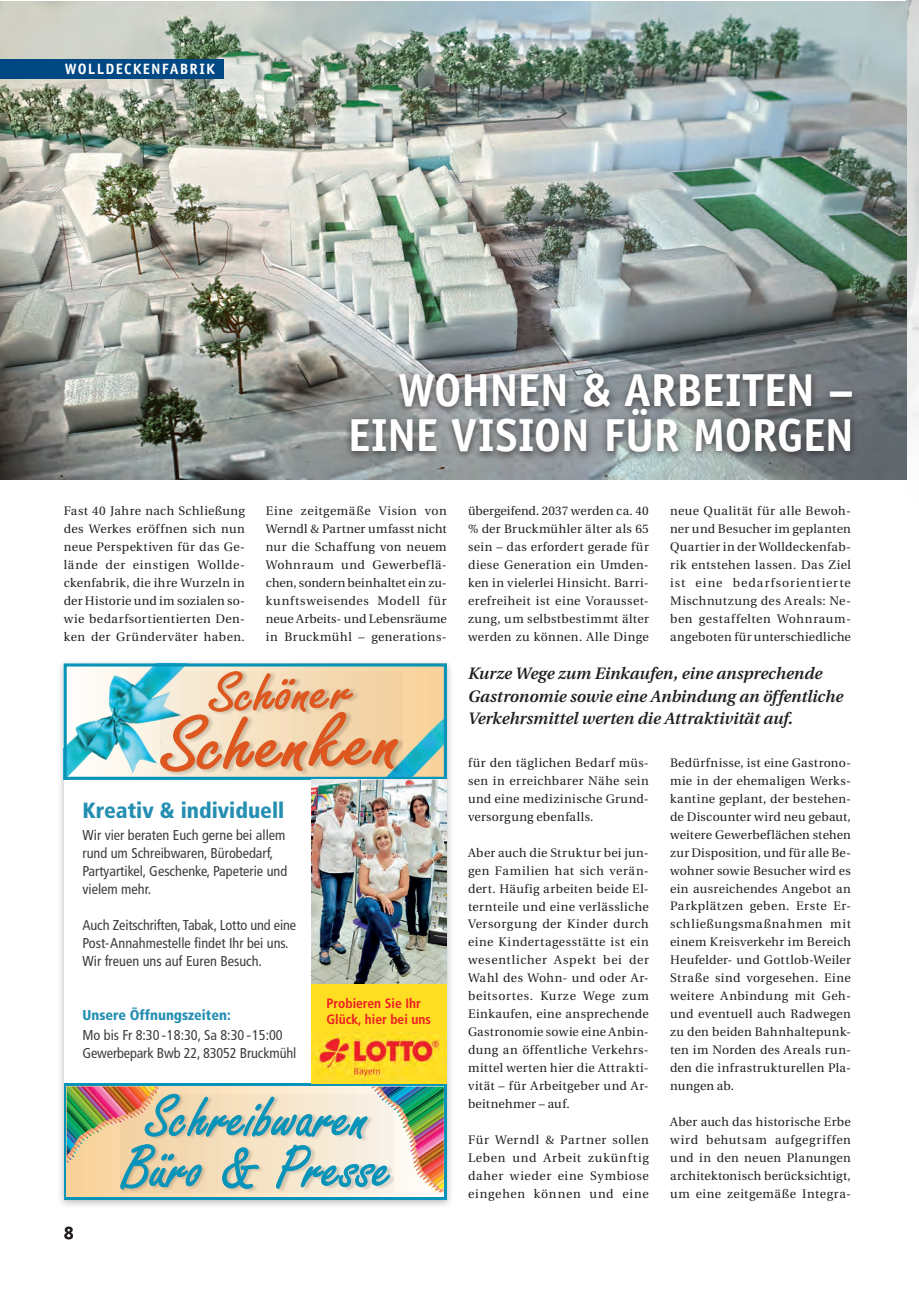
<style>
.page{position:relative;width:919px;height:1289px;background:#fff}
.page>*{position:absolute;margin:0;border:0;box-sizing:border-box;transform-origin:0 0}
.t1{font:700 46.35px/45px "Officina Sans";letter-spacing:-.01em;color:#fff;text-align:right}
.t2{font:900 condensed 22.05px "Frutiger";color:#258fb2}
.t3{font:700 18px "Officina Serif";color:#231f20}
.t4{font:italic 600 16.5px/22.5px "Utopia";color:#231f20}
.t5{font:700 15px "Officina Sans";letter-spacing:.08em;color:#fff}
.t6{font:condensed 14.25px/18px "Frutiger";color:#3e3e3f}
.t7{font:700 condensed 13.5px/16.2px "Frutiger";color:#ee1d23}
.t8{font:12.3px/18px "Utopia";letter-spacing:.03em;color:#231f20;text-align:justify}
.s1{font-weight:900;color:#258fb2}
.s2{font-stretch:normal}
</style>
<div class="page">
<img style="left:906px;top:0;width:12px;height:480px">
<img style="left:0;top:1px;width:906px;height:478px">
<div style="left:0;top:60px;width:223px;height:19px;background:#004984"></div>
<div style="left:57px;top:658px;width:396px;height:550px;background:#231f20;opacity:.3"></div>
<div style="left:64px;top:663px;width:382px;height:536px;background:#fff"></div>
<svg style="left:64px;top:663px;width:382px;height:116px;background:#c4c1aa"></svg>
<svg style="left:64px;top:1083px;width:382px;height:116px;background:#3ba3b2"></svg>
<img style="left:67px;top:1193px;width:377px;height:3px">
<img style="left:67px;top:1086px;width:377px;height:107px">
<img style="left:311px;top:779px;width:135px;height:205px">
<div style="left:311px;top:984px;width:135px;height:99px;background:#fd2"></div>
<img style="left:311px;top:1032px;width:135px;height:50px">
<div style="left:344px;top:369px;width:515px;height:92px;background:#231f20;opacity:.75"></div>
<p class="t5" style="left:65px;top:60px;width:152px">WOLLDECKENFABRIK</p>
<h1 class="t1" style="left:348px;top:367px;width:507px">WOHNEN &amp; ARBEITEN –<br>EINE VISION FÜR MORGEN</h1>
<p class="t8" style="left:64px;top:502px;width:182px">Fast 40 Jahre nach Schließung des Werkes eröffnen sich nun neue Perspektiven für das Ge&shy;lände der einstigen Wollde&shy;ckenfabrik, die ihre Wurzeln in der Historie und im sozialen so&shy;wie bedarfsortientierten Den&shy;ken der Gründerväter haben.</p>
<p class="t8" style="left:266px;top:502px;width:182px">Eine zeitgemäße Vision von Werndl &amp; Partner umfasst nicht nur die Schaffung von neuem Wohnraum und Gewerbeflä&shy;chen, sondern beinhaltet ein zu&shy;kunftsweisendes Modell für neue Arbeits- und Lebensräume in Bruckmühl – generations-</p>
<p class="t8" style="left:468px;top:502px;width:182px">übergeifend. 2037 werden ca. 40 % der Bruckmühler älter als 65 sein – das erfordert gerade für diese Generation ein Umden&shy;ken in vielerlei Hinsicht. Barri&shy;erefreiheit ist eine Vorausset&shy;zung, um selbstbestimmt älter werden zu können. Alle Dinge</p>
<p class="t8" style="left:670px;top:502px;width:182px">neue Qualität für alle Bewoh&shy;ner und Besucher im geplanten Quartier in der Wolldeckenfab&shy;rik entstehen lassen. Das Ziel ist eine bedarfsorientierte Mischnutzung des Areals: Ne&shy;ben gestaffelten Wohnraum&shy;angeboten für unterschiedliche</p>
<h2 class="t2" style="left:82px;top:796px;width:203px">Kreativ &amp; individuell</h2>
<p class="t6" style="left:82px;top:826px;width:206px">Wir vier beraten Euch gerne bei allem rund um Schreibwaren, Bürobedarf,<br>Partyartikel, Geschenke, Papeterie und vielem mehr.</p>
<p class="t6" style="left:82px;top:916px;width:215px">Auch Zeitschriften, Tabak, Lotto und eine<br>Post-Annahmestelle findet Ihr bei uns.<br>Wir freuen uns auf Euren Besuch.</p>
<p class="t6" style="left:82px;top:1005px;width:202px;line-height:20.1px"><span class="s1">Unsere Öffnungszeiten:<br></span>Mo bis Fr 8:30 <span class="s2">-</span> 18:30, Sa 8:30 <span class="s2">-</span> 15:00</p>
<p class="t6" style="left:82px;top:1044px;width:215px">Gewerbepark Bwb 22, 83052 Bruckmühl</p>
<p class="t7" style="left:326px;top:994px;width:106px">Probieren Sie Ihr<br>Glück, hier bei uns</p>
<h3 class="t3" style="left:64px;top:1221px;width:12px">8</h3>
<h3 class="t4" style="left:468px;top:662px;width:376px">Kurze Wege zum Einkaufen, eine ansprechende<br>Gastronomie sowie eine Anbindung an öffentliche<br>Verkehrsmittel werten die Attraktivität auf.</h3>
<p class="t8" style="left:468px;top:753px;width:182px">für den täglichen Bedarf müs&shy;sen in erreichbarer Nähe sein und eine medizinische Grund&shy;versorgung ebenfalls.</p>
<p class="t8" style="left:468px;top:843px;width:182px">Aber auch die Struktur bei jun&shy;gen Familien hat sich verän&shy;dert. Häufig arbeiten beide El&shy;ternteile und eine verlässliche Versorgung der Kinder durch eine Kindertagesstätte ist ein wesentlicher Aspekt bei der Wahl des Wohn- und oder Ar&shy;beitsortes. Kurze Wege zum Einkaufen, eine ansprechende Gastronomie sowie eine Anbin&shy;dung an öffentliche Verkehrs&shy;mittel werten hier die Attrakti&shy;vität – für Arbeitgeber und Ar&shy;beitnehmer – auf.</p>
<p class="t8" style="left:468px;top:1131px;width:182px">Für Werndl &amp; Partner sollen Leben und Arbeit zukünftig daher wieder eine Symbiose eingehen können und eine</p>
<p class="t8" style="left:670px;top:753px;width:182px">Bedürfnisse, ist eine Gastrono&shy;mie in der ehemaligen Werks&shy;kantine geplant, der bestehen&shy;de Discounter wird neu gebaut, weitere Gewerbeflächen stehen zur Disposition, und für alle Be&shy;wohner sowie Besucher wird es ein ausreichendes Angebot an Parkplätzen geben. Erste Er&shy;schließungsmaßnahmen mit einem Kreisverkehr im Bereich Heufelder- und Gottlob-Weiler Straße sind vorgesehen. Eine weitere Anbindung mit Geh&shy;und eventuell auch Radwegen zu den beiden Bahnhaltepunk&shy;ten im Norden des Areals run&shy;den die infrastrukturellen Pla&shy;nungen ab.</p>
<p class="t8" style="left:670px;top:1113px;width:182px">Aber auch das historische Erbe wird behutsam aufgegriffen und in den neuen Planungen architektonisch berücksichtigt, um eine zeitgemäße Integra-</p>
</div>
